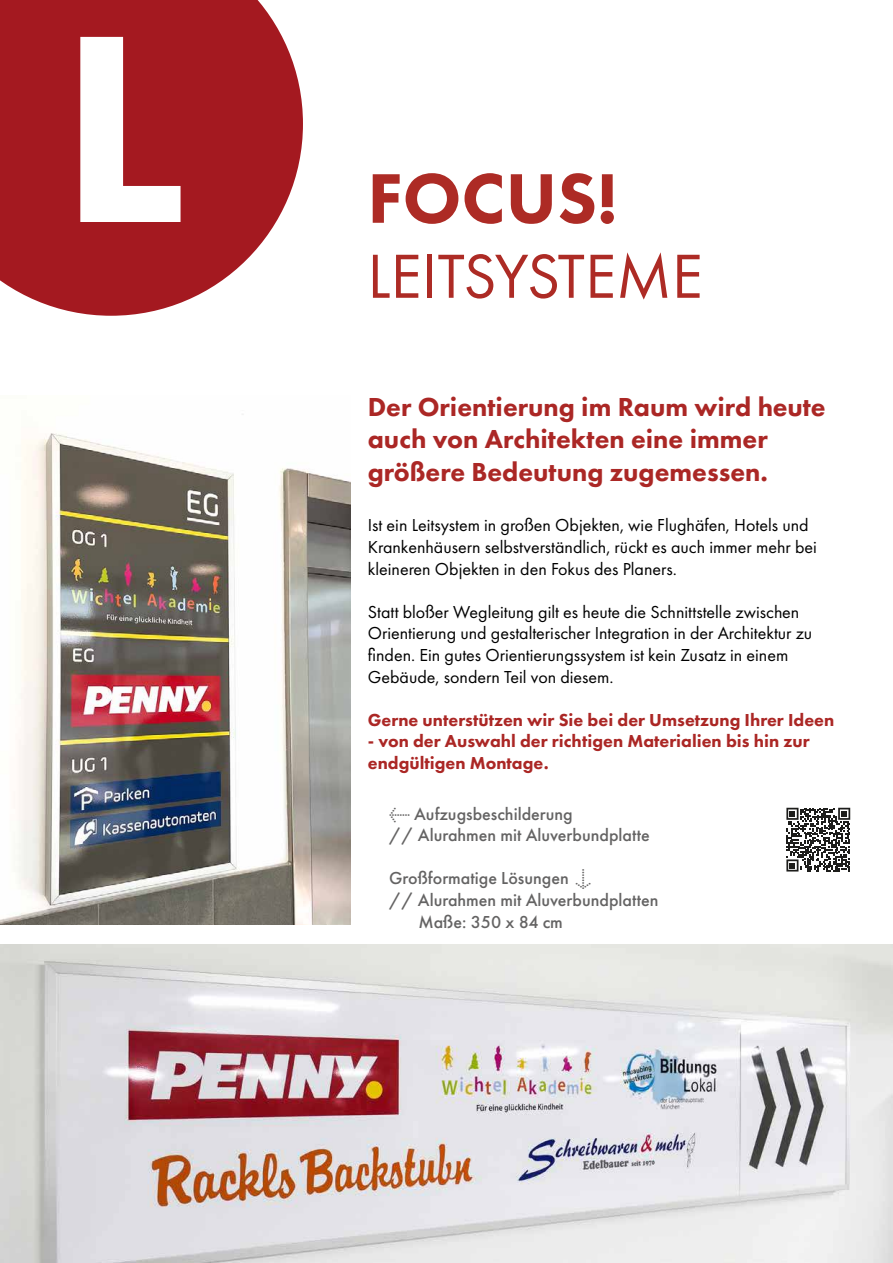
<style>
.page{position:relative;width:893px;height:1263px;background:#fff}
.page>*{position:absolute;margin:0;border:0;box-sizing:border-box;transform-origin:0 0}
.t1{font:800 277.5px "Futura PT";color:#fff}
.t2{font:800 72.75px "Futura PT";color:#ad2b25}
.t3{font:64.5px "Futura PT";color:#ad2b25}
.t4{font:800 27px/32.4px "Futura PT";color:#ab2725}
.t5{font:18px/21.6px "Futura PT";color:#000}
.t6{font:500 18px/21.6px "Futura PT";color:#646363}
.t7{font:800 18px/21.6px "Futura PT";color:#ab2725}
.s1{font-family:"Meta OT Norm";font-weight:400}
</style>
<div class="page">
<svg style="left:0;top:0;width:303px;height:316px;background:#ae3339"></svg>
<img style="left:0;top:414px;width:350px;height:511px">
<img style="left:0;top:944px;width:893px;height:319px">
<svg style="left:786px;top:808px;width:64px;height:63px"></svg>
<h1 class="t1" style="left:60px;top:-44px;width:126px">L</h1>
<h2 class="t2" style="left:367px;top:153px;width:251px">FOCUS!</h2>
<h3 class="t3" style="left:367px;top:238px;width:337px">LEITSYSTEME</h3>
<h3 class="t4" style="left:368px;top:390px;width:459px">Der Orientierung im Raum wird heute auch von Architekten eine immer größere Bedeutung zugemessen.</h3>
<p class="t5" style="left:368px;top:514px;width:451px">Ist ein Leitsystem in großen Objekten, wie Flughäfen, Hotels und<br>Krankenhäusern selbstverständlich, rückt es auch immer mehr bei kleineren Objekten in den Fokus des Planers.</p>
<p class="t5" style="left:368px;top:601px;width:446px">Statt bloßer Wegleitung gilt es heute die Schnittstelle zwischen Orientierung und gestalterischer Integration in der Architektur zu finden. Ein gutes Orientierungssystem ist kein Zusatz in einem Gebäude, sondern Teil von diesem.</p>
<p class="t7" style="left:368px;top:709px;width:468px">Gerne unterstützen wir Sie bei der Umsetzung Ihrer Ideen</p>
<p class="t7" style="left:368px;top:730px;width:443px">- von der Auswahl der richtigen Materialien bis hin zur endgültigen Montage.</p>
<p class="t6" style="left:389px;top:803px;width:262px"><span class="s1">←</span> Aufzugsbeschilderung<br>// Alurahmen mit Aluverbundplatte</p>
<p class="t6" style="left:389px;top:867px;width:206px">Großformatige Lösungen <span class="s1">↓</span></p>
<p class="t6" style="left:389px;top:889px;width:271px">// Alurahmen mit Aluverbundplatten</p>
<p class="t6" style="left:418px;top:911px;width:146px">Maße: 350 x 84 cm</p>
</div>
